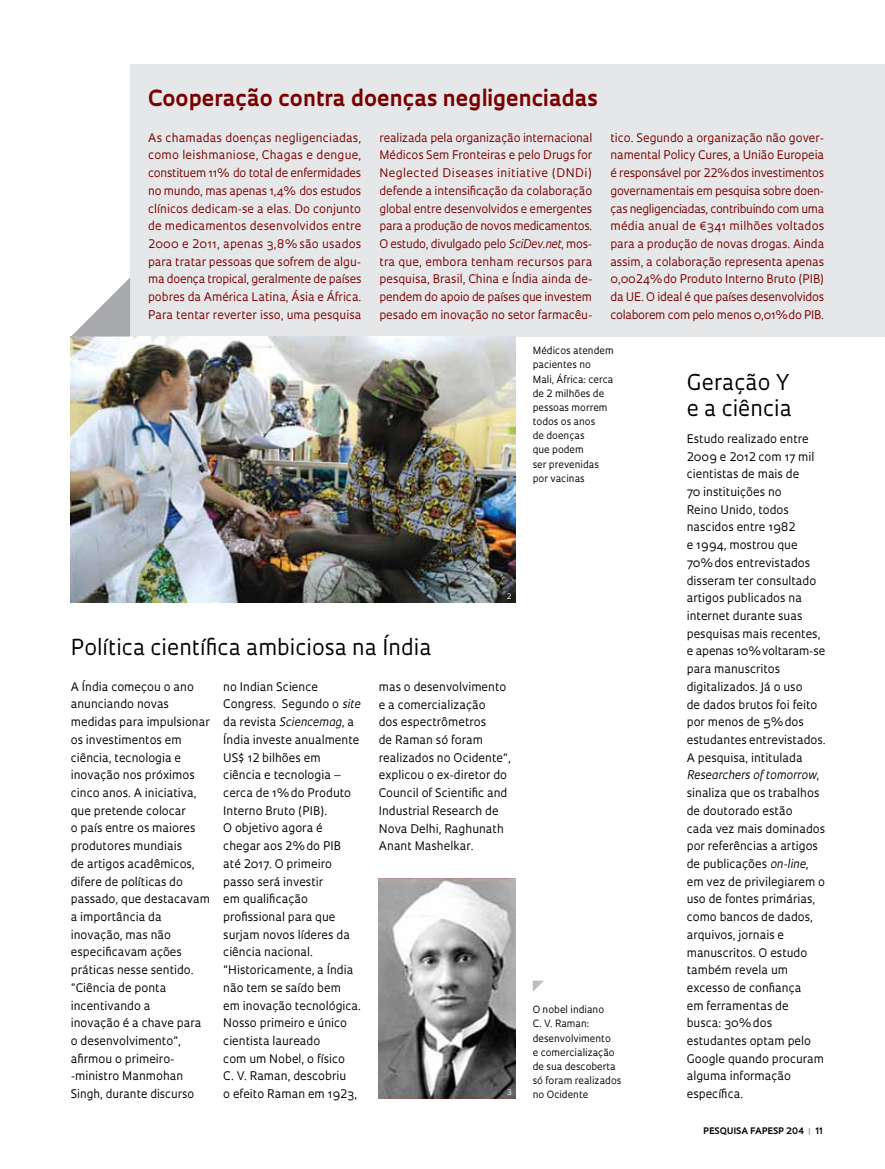
<style>
.page{position:relative;width:885px;height:1169px;background:#fff}
.page>*{position:absolute;margin:0;border:0;box-sizing:border-box;transform-origin:0 0}
.t1{font:700 21.6px "Oculum";color:#790000}
.t2{font:21.3px/26.5px "Oculum";color:#000}
.t3{font:11.55px/17.7px "Oculum";color:#000}
.t4{font:11.55px/17.7px "Oculum";letter-spacing:-.01em;color:#790000;text-align:justify}
.t5{font:9.75px/14.1px "Oculum";color:#000}
.t6{font:700 8.7px "Oculum";letter-spacing:.015em;color:#000}
.t7{font:7.35px "Oculum";color:#fff}
.s1{font-style:italic}
.s2{color:#939598}
</style>
<div class="page">
<div style="left:130px;top:64px;width:755px;height:272px;background:#e6e7e8"></div>
<img style="left:71px;top:336px;width:444px;height:266px">
<svg style="left:72px;top:277px;width:58px;height:59px"></svg>
<img style="left:379px;top:878px;width:136px;height:220px">
<svg style="left:533px;top:980px;width:11px;height:11px"></svg>
<h1 class="t1" style="left:148px;top:83px;width:451px">Cooperação contra doenças negligenciadas</h1>
<p class="t4" style="left:148px;top:128px;width:215px">As chamadas doenças negligenciadas, como leishmaniose, Chagas e dengue, constituem 11% do total de enfermidades no mundo, mas apenas 1,4% dos estudos clínicos dedicam-se a elas. Do conjunto de medicamentos desenvolvidos entre 2000 e 2011, apenas 3,8% são usados para tratar pessoas que sofrem de algu&shy;ma doença tropical, geralmente de países pobres da América Latina, Ásia e África.<br>Para tentar reverter isso, uma pesquisa</p>
<p class="t4" style="left:379px;top:128px;width:214px">realizada pela organização internacional Médicos Sem Fronteiras e pelo Drugs for Neglected Diseases initiative (DNDi) defende a intensificação da colaboração global entre desenvolvidos e emergentes para a produção de novos medicamentos.<br>O estudo, divulgado pelo <span class="s1">SciDev.net</span>, mos&shy;tra que, embora tenham recursos para pesquisa, Brasil, China e Índia ainda de&shy;pendem do apoio de países que investem pesado em inovação no setor farmacêu-</p>
<p class="t4" style="left:610px;top:128px;width:215px">tico. Segundo a organização não gover&shy;namental Policy Cures, a União Europeia é responsável por 22% dos investimentos governamentais em pesquisa sobre doen&shy;ças negligenciadas, contribuindo com uma média anual de €341 milhões voltados para a produção de novas drogas. Ainda assim, a colaboração representa apenas 0,0024% do Produto Interno Bruto (PIB) da UE. O ideal é que países desenvolvidos colaborem com pelo menos 0,01% do PIB.</p>
<p class="t5" style="left:533px;top:343px;width:82px">Médicos atendem pacientes no<br>Mali, África: cerca de 2 milhões de pessoas morrem todos os anos<br>de doenças<br>que podem<br>ser prevenidas por vacinas</p>
<p class="t7" style="left:507px;top:591px;width:6px">2</p>
<h2 class="t2" style="left:71px;top:633px;width:362px">Política científica ambiciosa na Índia</h2>
<p class="t3" style="left:71px;top:677px;width:141px">A Índia começou o ano anunciando novas medidas para impulsionar os investimentos em ciência, tecnologia e inovação nos próximos cinco anos. A iniciativa, que pretende colocar<br>o país entre os maiores produtores mundiais<br>de artigos acadêmicos, difere de políticas do passado, que destacavam a importância da inovação, mas não especificavam ações práticas nesse sentido. “Ciência de ponta incentivando a<br>inovação é a chave para o desenvolvimento”, afirmou o primeiro--ministro Manmohan<br>Singh, durante discurso</p>
<p class="t3" style="left:223px;top:677px;width:139px">no Indian Science<br>Congress. Segundo o <span class="s1">site </span>da revista <span class="s1">Sciencemag</span>, a<br>Índia investe anualmente<br>US$ 12 bilhões em ciência e tecnologia – cerca de 1% do Produto<br>Interno Bruto (PIB).<br>O objetivo agora é chegar aos 2% do PIB até 2017. O primeiro passo será investir<br>em qualificação profissional para que surjam novos líderes da ciência nacional. “Historicamente, a Índia não tem se saído bem<br>em inovação tecnológica.<br>Nosso primeiro e único cientista laureado<br>com um Nobel, o físico<br>C. V. Raman, descobriu<br>o efeito Raman em 1923,</p>
<p class="t3" style="left:379px;top:677px;width:134px">mas o desenvolvimento e a comercialização<br>dos espectrômetros<br>de Raman só foram realizados no Ocidente”, explicou o ex-diretor do<br>Council of Scientific and<br>Industrial Research de<br>Nova Delhi, Raghunath<br>Anant Mashelkar.</p>
<p class="t7" style="left:507px;top:1087px;width:6px">3</p>
<p class="t5" style="left:533px;top:1002px;width:90px">O nobel indiano<br>C. V. Raman: desenvolvimento<br>e comercialização de sua descoberta só foram realizados no Ocidente</p>
<h2 class="t2" style="left:687px;top:368px;width:107px">Geração Y e a ciência</h2>
<p class="t3" style="left:687px;top:429px;width:140px">Estudo realizado entre<br>2009 e 2012 com 17 mil cientistas de mais de<br>70 instituições no<br>Reino Unido, todos nascidos entre 1982<br>e 1994, mostrou que<br>70% dos entrevistados disseram ter consultado artigos publicados na internet durante suas pesquisas mais recentes, e apenas 10% voltaram-se para manuscritos digitalizados. Já o uso<br>de dados brutos foi feito por menos de 5% dos estudantes entrevistados.<br>A pesquisa, intitulada<br><span class="s1">Researchers of tomorrow</span>, sinaliza que os trabalhos de doutorado estão<br>cada vez mais dominados por referências a artigos de publicações <span class="s1">on-line</span>, em vez de privilegiarem o uso de fontes primárias, como bancos de dados, arquivos, jornais e manuscritos. O estudo também revela um excesso de confiança<br>em ferramentas de busca: 30% dos estudantes optam pelo<br>Google quando procuram alguma informação específica.</p>
<p class="t6" style="left:703px;top:1124px;width:121px">PESQUISA FAPESP 204 <span class="s2">|</span> 11</p>
</div>
